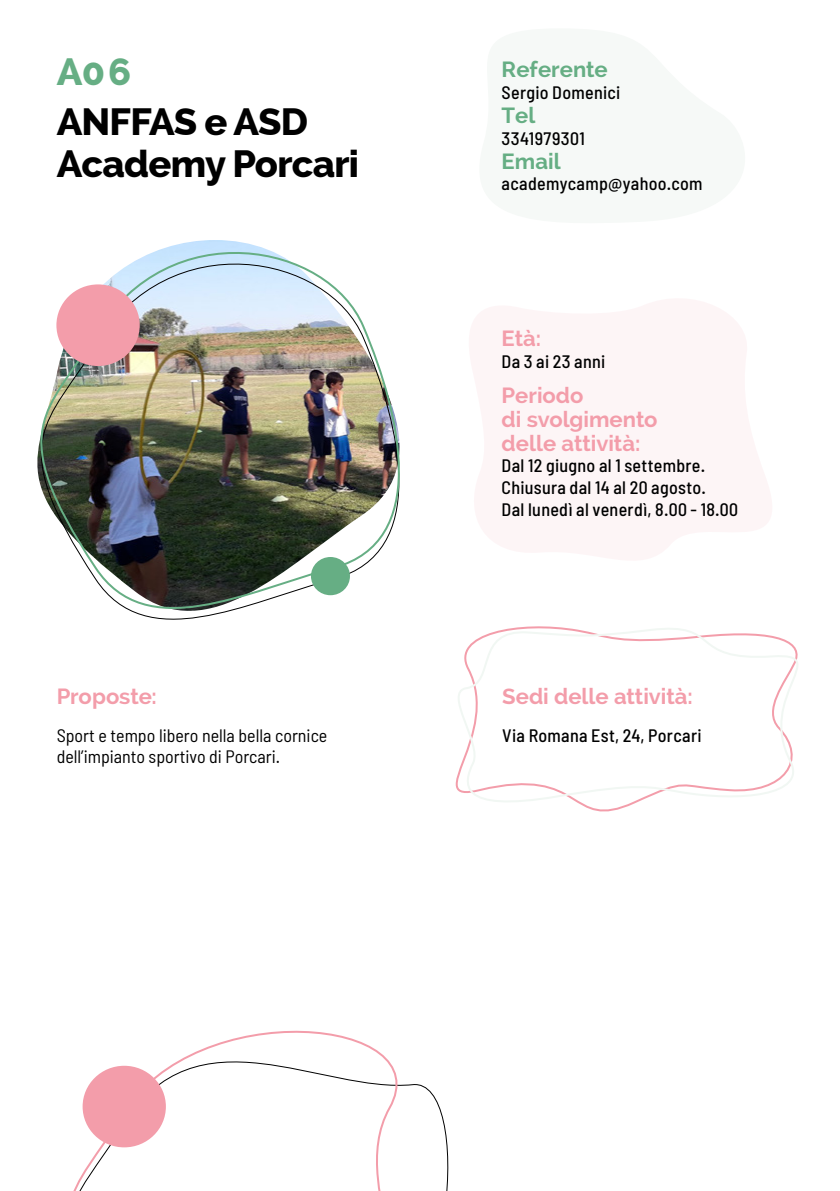
<style>
.page{position:relative;width:840px;height:1191px;background:#fff}
.page>*{position:absolute;margin:0;border:0;box-sizing:border-box;transform-origin:0 0}
.t1{font:800 38px/42px "Raleway";letter-spacing:-.02em;color:#000}
.t2{font:800 38px "Raleway";color:#66ae84}
.t3{font:700 22px/24px "Raleway";color:#f39daa}
.t4{font:700 22px "Raleway";color:#66ae84}
.t5{font:500 semi-condensed 18px/21.6px "Barlow";letter-spacing:.015em;color:#000}
.t6{font:semi-condensed 18px/21.6px "Barlow";color:#000}
</style>
<div class="page">
<img style="left:37px;top:240px;width:363px;height:380px">
<svg style="left:73px;top:1030px;width:376px;height:161px"></svg>
<div style="left:56px;top:284px;width:84px;height:82px;background:#f39daa;border-radius:50%"></div>
<div style="left:83px;top:1065px;width:83px;height:82px;background:#f39daa;border-radius:50%"></div>
<div style="left:311px;top:557px;width:39px;height:38px;background:#66ae84;border-radius:50%"></div>
<svg style="left:455px;top:626px;width:343px;height:186px"></svg>
<h1 class="t2" style="left:57px;top:50px;width:76px">A06</h1>
<h1 class="t1" style="left:57px;top:101px;width:304px">ANFFAS e ASD<br>Academy Porcari</h1>
<p class="t3" style="left:57px;top:684px;width:102px">Proposte:</p>
<p class="t4" style="left:501px;top:57px;width:108px">Referente</p>
<p class="t5" style="left:501px;top:81px;width:120px">Sergio Domenici</p>
<p class="t4" style="left:501px;top:103px;width:35px">Tel</p>
<p class="t5" style="left:501px;top:127px;width:85px">3341979301</p>
<p class="t4" style="left:501px;top:148px;width:60px">Email</p>
<p class="t5" style="left:501px;top:172px;width:202px">academycamp@yahoo.com</p>
<p class="t3" style="left:501px;top:326px;width:41px">Età:</p>
<p class="t5" style="left:501px;top:350px;width:105px">Da 3 ai 23 anni</p>
<p class="t3" style="left:501px;top:383px;width:157px">Periodo<br>di svolgimento delle attività:</p>
<p class="t5" style="left:501px;top:454px;width:238px">Dal 12 giugno al 1 settembre.<br>Chiusura dal 14 al 20 agosto.<br>Dal lunedì al venerdì, 8.00 - 18.00</p>
<p class="t3" style="left:502px;top:684px;width:192px">Sedi delle attività:</p>
<p class="t6" style="left:57px;top:724px;width:272px">Sport e tempo libero nella bella cornice dell’impianto sportivo di Porcari.</p>
<p class="t5" style="left:502px;top:724px;width:201px">Via Romana Est, 24, Porcari</p>
</div>
